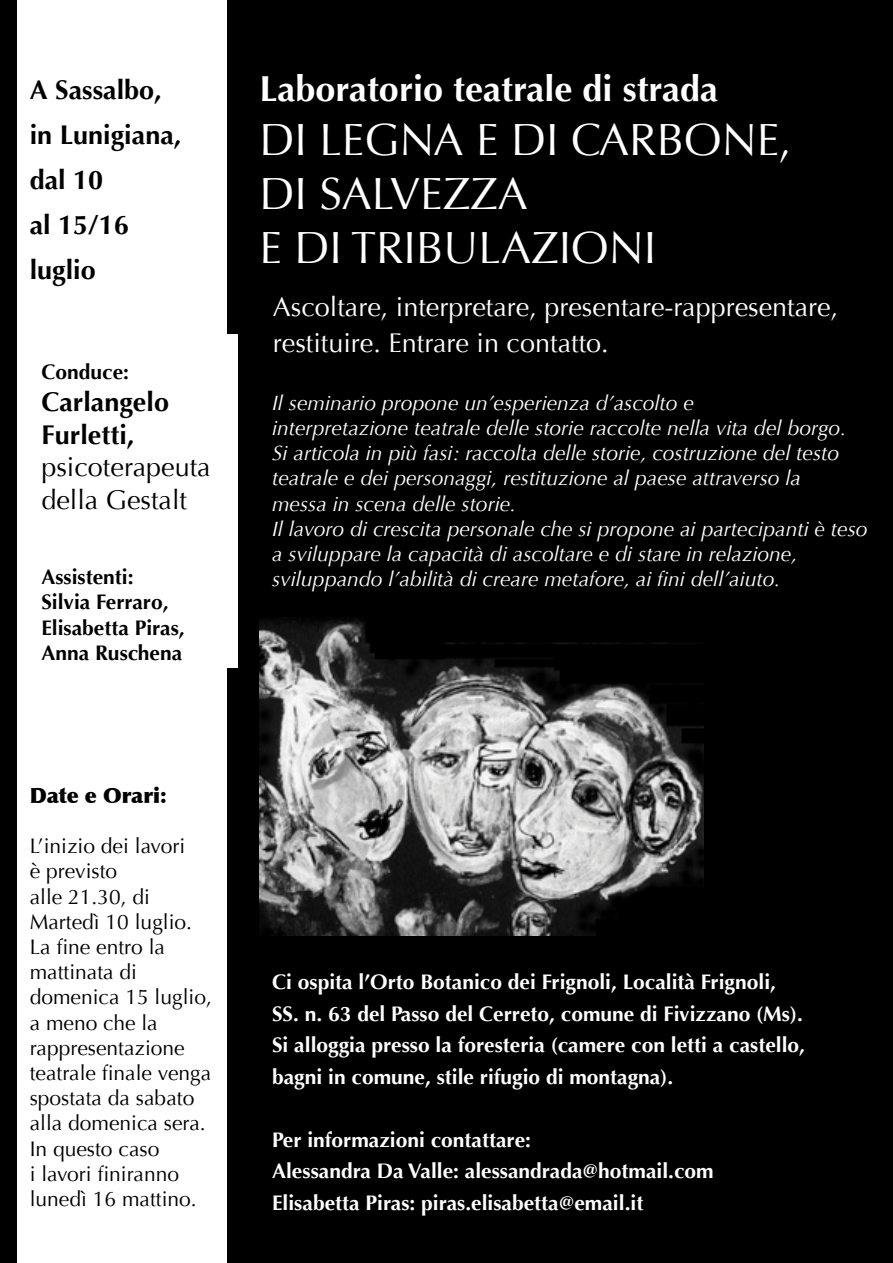
<style>
.page{position:relative;width:893px;height:1263px;background:#000}
.page>*{position:absolute;margin:0;border:0;box-sizing:border-box;transform-origin:0 0}
.t1{font:45px/54px "Optima";color:#fff}
.t2{font:700 36px "Optima";color:#fff}
.t3{font:27px/36px "Optima";color:#fff}
.t4{font:700 27px/45px "Optima";color:#000}
.t5{font:27px/32.4px "Optima";color:#000}
.t6{font:italic 21px/25.2px "Optima";color:#fff}
.t7{font:700 21px/31.5px "Optima";color:#fff}
.t8{font:21px/25.2px "Optima";color:#000}
.t9{font:700 21px/25.2px "Optima";color:#000}
.t10{font:900 21px "Optima";color:#000}
</style>
<div class="page">
<div style="left:17px;top:0;width:209px;height:1263px;background:#fff"></div>
<div style="left:29px;top:334px;width:209px;height:334px;background:#fff"></div>
<img style="left:259px;top:617px;width:444px;height:318px">
<p class="t4" style="left:30px;top:68px;width:153px">A Sassalbo, in Lunigiana, dal 10<br>al 15/16 luglio</p>
<p class="t9" style="left:41px;top:359px;width:89px">Conduce:</p>
<p class="t4" style="left:41px;top:386px;width:129px;line-height:32.4px">Carlangelo<br>Furletti,</p>
<p class="t5" style="left:41px;top:451px;width:171px">psicoterapeuta della Gestalt</p>
<p class="t9" style="left:41px;top:565px;width:145px">Assistenti:<br>Silvia Ferraro,<br>Elisabetta Piras,<br>Anna Ruschena</p>
<p class="t10" style="left:30px;top:782px;width:138px">Date e Orari:</p>
<p class="t8" style="left:30px;top:834px;width:184px">L’inizio dei lavori<br>è previsto<br>alle 21.30, di<br>Martedì 10 luglio.<br>La fine entro la mattinata di domenica 15 luglio, a meno che la rappresentazione teatrale finale venga spostata da sabato alla domenica sera.<br>In questo caso<br>i lavori finiranno lunedì 16 mattino.</p>
<h2 class="t2" style="left:259px;top:68px;width:460px">Laboratorio teatrale di strada</h2>
<h1 class="t1" style="left:259px;top:113px;width:534px">DI LEGNA E DI CARBONE,<br>DI SALVEZZA<br>E DI TRIBULAZIONI</h1>
<p class="t3" style="left:273px;top:289px;width:567px">Ascoltare, interpretare, presentare-rappresentare, restituire. Entrare in contatto.</p>
<p class="t6" style="left:272px;top:390px;width:597px">Il seminario propone un’esperienza d’ascolto e<br>interpretazione teatrale delle storie raccolte nella vita del borgo.<br>Si articola in più fasi: raccolta delle storie, costruzione del testo teatrale e dei personaggi, restituzione al paese attraverso la<br>messa in scena delle storie.<br>Il lavoro di crescita personale che si propone ai partecipanti è teso a sviluppare la capacità di ascoltare e di stare in relazione, sviluppando l’abilità di creare metafore, ai fini dell’aiuto.</p>
<p class="t7" style="left:272px;top:967px;width:534px">Ci ospita l’Orto Botanico dei Frignoli, Località Frignoli, SS. n. 63 del Passo del Cerreto, comune di Fivizzano (Ms).<br>Si alloggia presso la foresteria (camere con letti a castello, bagni in comune, stile rifugio di montagna).</p>
<p class="t7" style="left:272px;top:1124px;width:443px">Per informazioni contattare:<br>Alessandra Da Valle: alessandrada@hotmail.com<br>Elisabetta Piras: piras.elisabetta@email.it</p>
</div>
